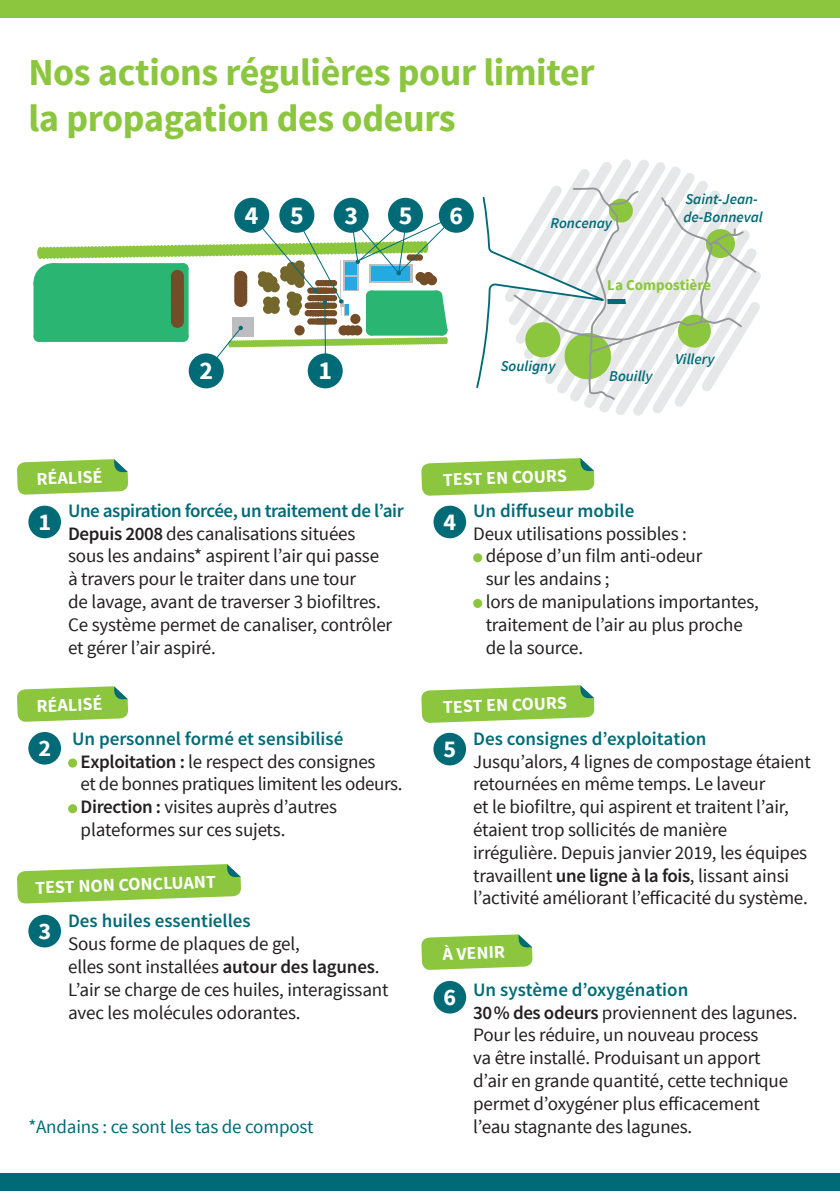
<style>
.page{position:relative;width:840px;height:1191px;background:#fff}
.page>*{position:absolute;margin:0;border:0;box-sizing:border-box;transform-origin:0 0}
.t1{font:700 38px/45.6px "Source Sans Pro";letter-spacing:-.01em;color:#8bc63e}
.t2{font:700 25.8px "Source Sans Pro";color:#fff}
.txt{font:700 24px "Source Sans Pro";color:#fff}
.t3{font:19px/22.8px "Source Sans Pro";letter-spacing:-.01em;color:#231f20}
.t4{font:600 19px "Source Sans Pro";color:#006b77}
.t5{font:600 19px "Source Sans Pro";letter-spacing:-.025em;color:#006b77}
.t6{font:19px "Source Sans Pro";letter-spacing:-.01em;color:#006b77}
.txt-2{font:700 18px "Source Sans Pro";color:#fff}
.t7{font:italic 600 15px/18px "Source Sans Pro";color:#006b77}
.t8{font:700 15px "Source Sans Pro";color:#8bc63e}
.s1{font-weight:600}
</style>
<div class="page">
<svg style="left:476px;top:159px;width:285px;height:257px"></svg>
<div style="left:188px;top:353px;width:35px;height:35px;background:#006b77;border-radius:50%"></div>
<div style="left:333px;top:198px;width:35px;height:35px;background:#006b77;border-radius:50%"></div>
<div style="left:279px;top:198px;width:35px;height:35px;background:#006b77;border-radius:50%"></div>
<div style="left:307px;top:353px;width:35px;height:35px;background:#006b77;border-radius:50%"></div>
<div style="left:234px;top:198px;width:35px;height:35px;background:#006b77;border-radius:50%"></div>
<div style="left:388px;top:198px;width:35px;height:35px;background:#006b77;border-radius:50%"></div>
<svg style="left:33px;top:213px;width:415px;height:159px"></svg>
<div style="left:438px;top:198px;width:35px;height:35px;background:#006b77;border-radius:50%"></div>
<div style="left:68px;top:758px;width:9px;height:9px;background:#8bc63e;border-radius:50%"></div>
<div style="left:68px;top:804px;width:9px;height:9px;background:#8bc63e;border-radius:50%"></div>
<div style="left:473px;top:553px;width:9px;height:9px;background:#8bc63e;border-radius:50%"></div>
<div style="left:473px;top:599px;width:9px;height:9px;background:#8bc63e;border-radius:50%"></div>
<div style="left:0;top:0;width:839px;height:17px;background:#8bc63e"></div>
<div style="left:0;top:1174px;width:839px;height:17px;background:#006b77"></div>
<svg style="left:17px;top:459px;width:111px;height:36px;background:#98cc59"></svg>
<svg style="left:17px;top:864px;width:224px;height:39px"></svg>
<svg style="left:421px;top:934px;width:111px;height:36px;background:#98cc59"></svg>
<svg style="left:421px;top:458px;width:173px;height:38px;background:#9dce5f"></svg>
<svg style="left:421px;top:685px;width:173px;height:38px;background:#9dce5f"></svg>
<svg style="left:17px;top:686px;width:111px;height:36px;background:#98cc59"></svg>
<div style="left:28px;top:505px;width:33px;height:33px;background:#006b77;border-radius:50%"></div>
<div style="left:433px;top:733px;width:33px;height:32px;background:#006b77;border-radius:50%"></div>
<div style="left:28px;top:732px;width:33px;height:32px;background:#006b77;border-radius:50%"></div>
<div style="left:433px;top:981px;width:33px;height:32px;background:#006b77;border-radius:50%"></div>
<div style="left:28px;top:914px;width:33px;height:33px;background:#006b77;border-radius:50%"></div>
<div style="left:433px;top:505px;width:33px;height:33px;background:#006b77;border-radius:50%"></div>
<p class="t1" style="left:28px;top:51px;width:567px">Nos actions régulières pour limiter la propagation des odeurs</p>
<p class="t2" style="left:245px;top:198px;width:15px">4</p>
<p class="t2" style="left:398px;top:198px;width:15px">5</p>
<p class="t2" style="left:449px;top:198px;width:15px">6</p>
<p class="t2" style="left:290px;top:198px;width:15px">5</p>
<p class="t2" style="left:344px;top:198px;width:15px">3</p>
<p class="t7" style="left:550px;top:214px;width:63px">Roncenay</p>
<p class="t7" style="left:683px;top:190px;width:81px">Saint-Jean&shy;de-Bonneval</p>
<p class="t8" style="left:607px;top:275px;width:105px">La Compostière</p>
<p class="t2" style="left:199px;top:354px;width:15px">2</p>
<p class="t2" style="left:318px;top:354px;width:15px">1</p>
<p class="t7" style="left:500px;top:357px;width:56px">Souligny</p>
<p class="t7" style="left:608px;top:367px;width:45px">Bouilly</p>
<p class="t7" style="left:674px;top:350px;width:41px">Villery</p>
<p class="txt-2" style="left:36px;top:467px;width:67px;rotate:-2deg">RÉALISÉ</p>
<p class="txt-2" style="left:442px;top:468px;width:125px;rotate:-2deg">TEST EN COURS</p>
<p class="txt" style="left:38px;top:506px;width:14px">1</p>
<p class="t5" style="left:68px;top:498px;width:337px">Une aspiration forcée, un traitement de l’air</p>
<p class="t3" style="left:68px;top:522px;width:325px"><span class="s1">Depuis 2008</span> des canalisations situées sous les andains* aspirent l’air qui passe à travers pour le traiter dans une tour<br>de lavage, avant de traverser 3 biofiltres.<br>Ce système permet de canaliser, contrôler et gérer l’air aspiré.</p>
<p class="txt" style="left:443px;top:506px;width:14px">4</p>
<p class="t4" style="left:473px;top:498px;width:163px">Un diffuseur mobile</p>
<p class="t3" style="left:485px;top:522px;width:218px;text-indent:-13px">Deux utilisations possibles : dépose d’un film anti-odeur sur les andains ;</p>
<p class="t3" style="left:485px;top:590px;width:274px">lors de manipulations importantes, traitement de l’air au plus proche de la source.</p>
<p class="txt-2" style="left:36px;top:694px;width:67px;rotate:-2deg">RÉALISÉ</p>
<p class="txt-2" style="left:442px;top:695px;width:125px;rotate:-2deg">TEST EN COURS</p>
<p class="t4" style="left:72px;top:726px;width:273px">Un personnel formé et sensibilisé</p>
<p class="t3" style="left:81px;top:750px;width:323px"><span class="s1">Exploitation :</span> le respect des consignes<br>et de bonnes pratiques limitent les odeurs.</p>
<p class="t3" style="left:81px;top:796px;width:258px"><span class="s1">Direction :</span> visites auprès d’autres plateformes sur ces sujets.</p>
<p class="txt" style="left:38px;top:732px;width:14px">2</p>
<p class="txt" style="left:443px;top:733px;width:14px">5</p>
<p class="txt-2" style="left:35px;top:876px;width:182px;rotate:-2deg">TEST NON CONCLUANT</p>
<p class="t4" style="left:473px;top:726px;width:235px">Des consignes d’exploitation</p>
<p class="t3" style="left:473px;top:750px;width:339px">Jusqu’alors, 4 lignes de compostage étaient retournées en même temps. Le laveur<br>et le biofiltre, qui aspirent et traitent l’air, étaient trop sollicités de manière irrégulière. Depuis janvier 2019, les équipes travaillent <span class="s1">une ligne à la fois</span>, lissant ainsi l’activité améliorant l’efficacité du système.</p>
<p class="txt" style="left:38px;top:915px;width:14px">3</p>
<p class="t4" style="left:68px;top:909px;width:184px">Des huiles essentielles</p>
<p class="t3" style="left:68px;top:932px;width:322px">Sous forme de plaques de gel,<br>elles sont installées <span class="s1">autour des lagunes</span>.<br>L’air se charge de ces huiles, interagissant avec les molécules odorantes.</p>
<p class="t6" style="left:28px;top:1114px;width:286px">*Andains : ce sont les tas de compost</p>
<p class="txt-2" style="left:442px;top:942px;width:64px;rotate:-2deg">À VENIR</p>
<p class="txt" style="left:443px;top:981px;width:14px">6</p>
<p class="t4" style="left:473px;top:977px;width:216px">Un système d’oxygénation</p>
<p class="t3" style="left:473px;top:1001px;width:325px"><span class="s1">30% des odeurs</span> proviennent des lagunes.<br>Pour les réduire, un nouveau process<br>va être installé. Produisant un apport d’air en grande quantité, cette technique permet d’oxygéner plus efficacement l’eau stagnante des lagunes.</p>
</div>
